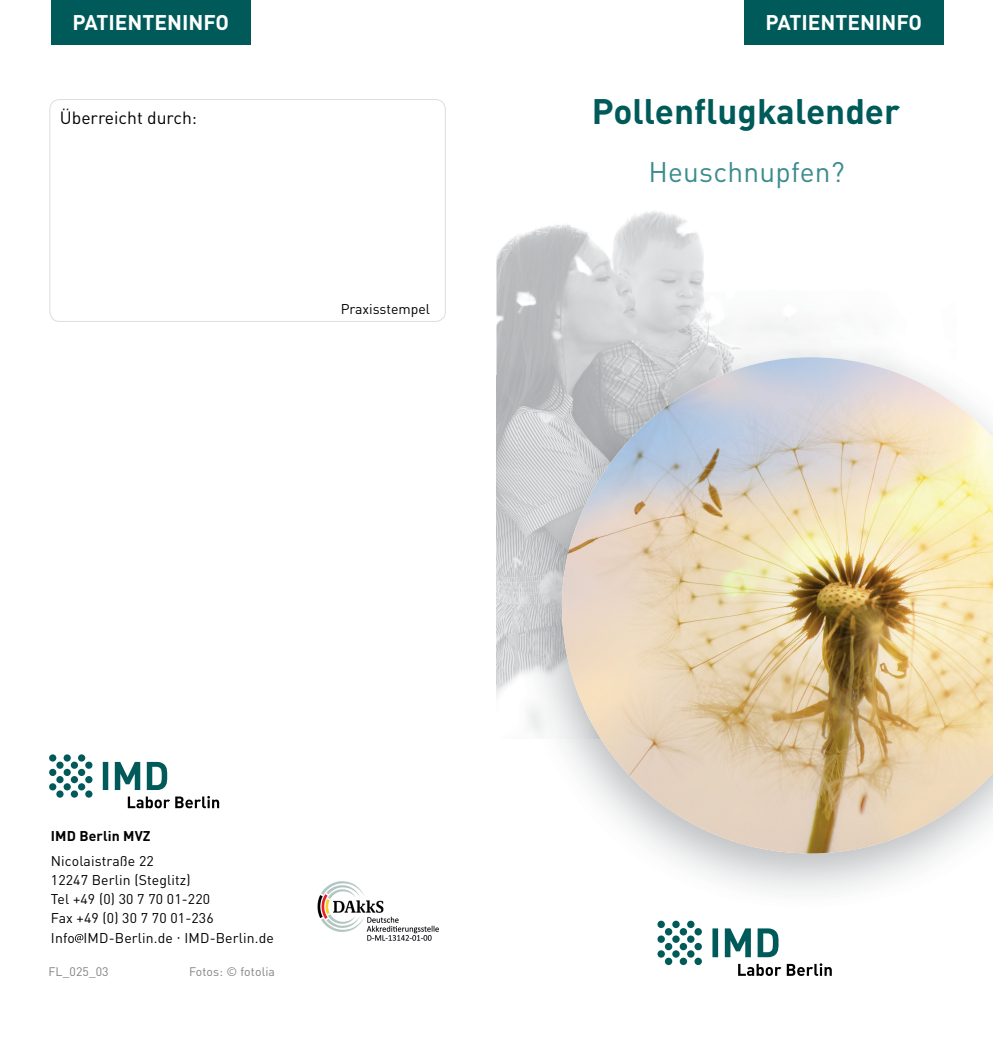
<style>
.page{position:relative;width:993px;height:1042px;background:#fff}
.page>*{position:absolute;margin:0;border:0;box-sizing:border-box;transform-origin:0 0}
.t1{font:700 35px "DIN Pro";color:#005a5a}
.t2{font:28px "DIN Pro";letter-spacing:.01em;color:#3b8c8f}
.t3{font:700 21px "DIN Pro";color:#fff}
.t4{font:17.5px "DIN Pro";color:#000}
.t5{font:14px/19.2px "DIN Pro";letter-spacing:.01em;color:#000}
.t6{font:700 14px "DIN Pro";letter-spacing:.01em;color:#000}
.t7{font:12.25px "DIN Pro";letter-spacing:.01em;color:#808285}
.s1{font-family:"Century Gothic Pro Grk"}
</style>
<div class="page">
<div style="left:49px;top:99px;width:396px;height:223px;border:1px solid #dcddde;border-radius:10px"></div>
<div style="left:51px;top:0;width:199px;height:45px;background:#005a5a"></div>
<div style="left:743px;top:0;width:200px;height:45px;background:#005a5a"></div>
<img style="left:496px;top:211px;width:314px;height:165px">
<img style="left:496px;top:376px;width:22px;height:322px">
<img style="left:518px;top:335px;width:364px;height:403px">
<img style="left:561px;top:357px;width:431px;height:496px">
<img style="left:317px;top:881px;width:122px;height:60px">
<svg style="left:712px;top:928px;width:66px;height:29px"></svg>
<svg style="left:738px;top:963px;width:93px;height:13px"></svg>
<svg style="left:657px;top:920px;width:44px;height:45px"></svg>
<svg style="left:75px;top:934px;width:8px;height:8px"></svg>
<svg style="left:103px;top:762px;width:64px;height:28px"></svg>
<svg style="left:128px;top:796px;width:91px;height:12px"></svg>
<svg style="left:49px;top:754px;width:43px;height:43px"></svg>
<h3 class="t3" style="left:72px;top:5px;width:158px">PATIENTENINFO</h3>
<h3 class="t3" style="left:765px;top:5px;width:158px">PATIENTENINFO</h3>
<p class="t4" style="left:60px;top:104px;width:139px">Überreicht durch:</p>
<p class="t5" style="left:340px;top:297px;width:91px">Praxisstempel</p>
<h1 class="t1" style="left:591px;top:83px;width:309px">Pollenflugkalender</h1>
<h2 class="t2" style="left:648px;top:150px;width:198px">Heuschnupfen?</h2>
<p class="t6" style="left:51px;top:824px;width:101px">IMD Berlin MVZ</p>
<p class="t5" style="left:51px;top:849px;width:224px">Nicolaistraße 22<br>12247 Berlin (Steglitz)<br>Tel +49 (0) 30 7 70 01-220<br>Fax +49 (0) 30 7 70 01-236<br>Info IMD-Berlin.de <span class="s1">·</span> IMD-Berlin.de</p>
<p class="t7" style="left:48px;top:962px;width:62px">FL_025_03</p>
<p class="t7" style="left:189px;top:962px;width:87px">Fotos: © fotolia</p>
</div>
